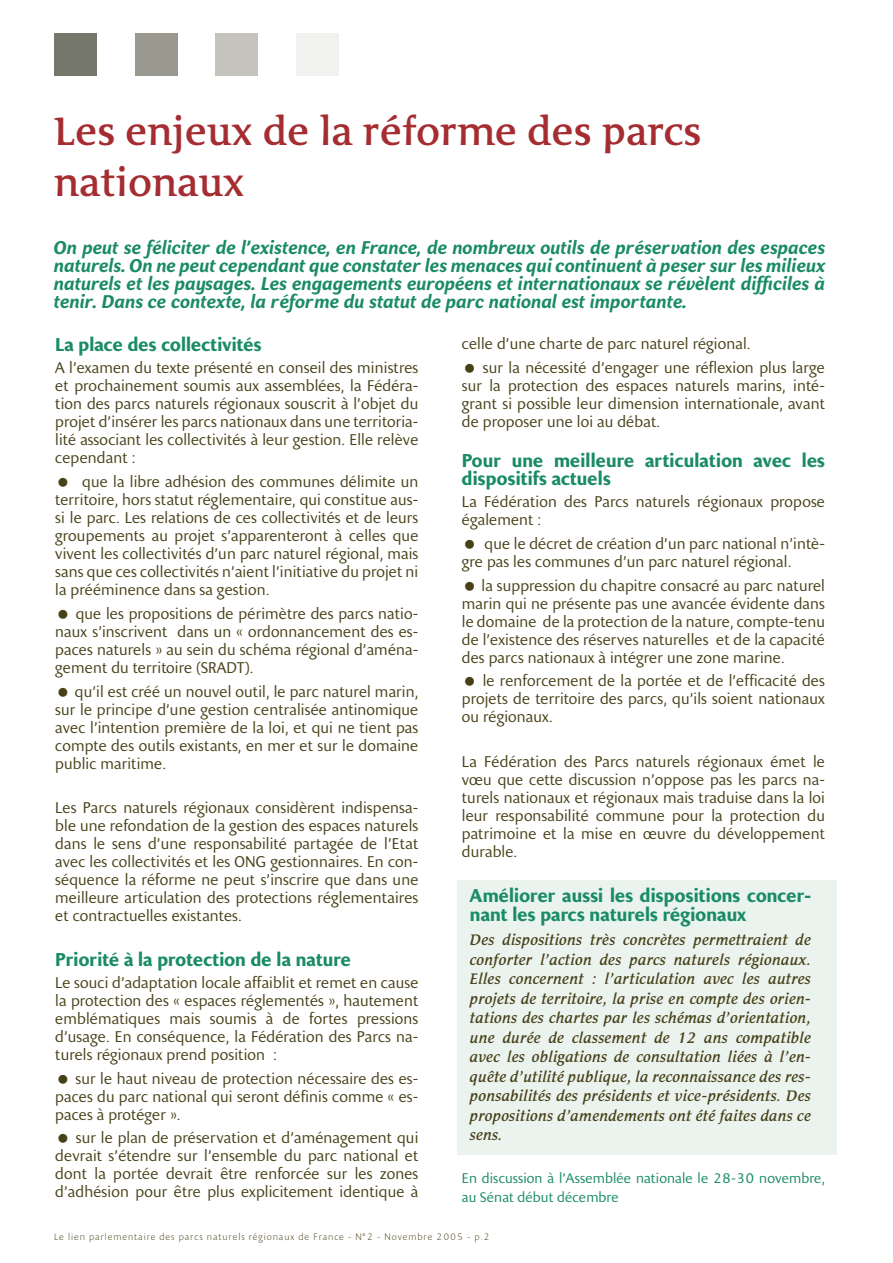
<style>
.page{position:relative;width:893px;height:1263px;background:#fff}
.page>*{position:absolute;margin:0;border:0;box-sizing:border-box;transform-origin:0 0}
.t1{font:500 42px/50.4px "Cicero";color:#a52d32}
.t2{font:italic 700 18px/18px "Presence";letter-spacing:.01em;color:#1a8b67;text-align:justify}
.t3{font:700 18px/18px "Presence";letter-spacing:.01em;color:#1a8b67}
.t4{font:italic 500 16.2px/19.5px "Cicero";letter-spacing:.01em;color:#484118;text-align:justify}
.t5{font:15px/18px "Presence";letter-spacing:.01em;color:#484118;text-align:justify}
.t6{font:13.5px/19.5px "Presence";letter-spacing:.01em;color:#1a8b67}
.t7{font:300 9px "Presence";letter-spacing:.1em;color:#484118}
</style>
<div class="page">
<div style="left:54px;top:33px;width:43px;height:42px;background:#75776a"></div>
<div style="left:135px;top:33px;width:42px;height:42px;background:#9a998f"></div>
<div style="left:216px;top:33px;width:42px;height:42px;background:#c4c4bd"></div>
<div style="left:296px;top:33px;width:43px;height:42px;background:#f1f1ef"></div>
<div style="left:457px;top:880px;width:380px;height:274px;background:#ebf3ef"></div>
<h1 class="t1" style="left:54px;top:107px;width:649px">Les enjeux de la réforme des parcs nationaux</h1>
<p class="t2" style="left:54px;top:238px;width:773px">On peut se féliciter de l’existence, en France, de nombreux outils de préservation des espaces naturels. On ne peut cependant que constater les menaces qui continuent à peser sur les milieux naturels et les paysages. Les engagements européens et internationaux se révèlent difficiles à tenir. Dans ce contexte, la réforme du statut de parc national est importante.</p>
<p class="t3" style="left:55px;top:336px;width:208px">La place des collectivités</p>
<p class="t5" style="left:55px;top:359px;width:365px">A l’examen du texte présenté en conseil des ministres et prochainement soumis aux assemblées, la Fédéra&shy;tion des parcs naturels régionaux souscrit à l’objet du projet d’insérer les parcs nationaux dans une territoria&shy;lité associant les collectivités à leur gestion. Elle relève cependant :</p>
<p class="t5" style="left:55px;top:473px;width:365px;text-indent:27px">que la libre adhésion des communes délimite un territoire, hors statut réglementaire, qui constitue aus&shy;si le parc. Les relations de ces collectivités et de leurs groupements au projet s’apparenteront à celles que vivent les collectivités d’un parc naturel régional, mais sans que ces collectivités n’aient l’initiative du projet ni la prééminence dans sa gestion.</p>
<p class="t5" style="left:55px;top:605px;width:365px;text-indent:20px">que les propositions de périmètre des parcs natio&shy;naux s’inscrivent dans un « ordonnancement des es&shy;paces naturels » au sein du schéma régional d’aména&shy;gement du territoire (SRADT).</p>
<p class="t5" style="left:55px;top:682px;width:365px;text-indent:20px">qu’il est créé un nouvel outil, le parc naturel marin, sur le principe d’une gestion centralisée antinomique avec l’intention première de la loi, et qui ne tient pas compte des outils existants, en mer et sur le domaine public maritime.</p>
<p class="t5" style="left:55px;top:799px;width:365px">Les Parcs naturels régionaux considèrent indispensa&shy;ble une refondation de la gestion des espaces naturels dans le sens d’une responsabilité partagée de l’Etat avec les collectivités et les ONG gestionnaires. En con&shy;séquence la réforme ne peut s’inscrire que dans une meilleure articulation des protections réglementaires et contractuelles existantes.</p>
<p class="t3" style="left:55px;top:951px;width:297px">Priorité à la protection de la nature</p>
<p class="t5" style="left:55px;top:974px;width:365px">Le souci d’adaptation locale affaiblit et remet en cause la protection des « espaces réglementés », hautement emblématiques mais soumis à de fortes pressions d’usage. En conséquence, la Fédération des Parcs na&shy;turels régionaux prend position :</p>
<p class="t5" style="left:55px;top:1069px;width:365px;text-indent:20px">sur le haut niveau de protection nécessaire des es&shy;paces du parc national qui seront définis comme « es&shy;paces à protéger ».</p>
<p class="t5" style="left:55px;top:1129px;width:365px;text-indent:21px">sur le plan de préservation et d’aménagement qui devrait s’étendre sur l’ensemble du parc national et dont la portée devrait être renforcée sur les zones d’adhésion pour être plus explicitement identique à</p>
<p class="t5" style="left:483px;top:332px;width:343px;line-height:23.7px;text-indent:-21px">celle d’une charte de parc naturel régional.<br>sur la nécessité d’engager une réflexion plus large</p>
<p class="t5" style="left:462px;top:376px;width:365px">sur la protection des espaces naturels marins, inté&shy;grant si possible leur dimension internationale, avant de proposer une loi au débat.</p>
<p class="t3" style="left:462px;top:452px;width:365px">Pour une meilleure articulation avec les dispositifs actuels</p>
<p class="t5" style="left:462px;top:493px;width:365px">La Fédération des Parcs naturels régionaux propose également :</p>
<p class="t5" style="left:462px;top:535px;width:365px;text-indent:23px">que le décret de création d’un parc national n’intè&shy;gre pas les communes d’un parc naturel régional.</p>
<p class="t5" style="left:462px;top:576px;width:365px;text-indent:20px">la suppression du chapitre consacré au parc naturel marin qui ne présente pas une avancée évidente dans le domaine de la protection de la nature, compte-tenu de l’existence des réserves naturelles et de la capacité des parcs nationaux à intégrer une zone marine.</p>
<p class="t5" style="left:462px;top:672px;width:365px;text-indent:21px">le renforcement de la portée et de l’efficacité des projets de territoire des parcs, qu’ils soient nationaux ou régionaux.</p>
<p class="t5" style="left:462px;top:753px;width:365px">La Fédération des Parcs naturels régionaux émet le vœu que cette discussion n’oppose pas les parcs na&shy;turels nationaux et régionaux mais traduise dans la loi leur responsabilité commune pour la protection du patrimoine et la mise en œuvre du développement durable.</p>
<p class="t3" style="left:470px;top:886px;width:343px;line-height:19.5px">Améliorer aussi les dispositions concer&shy;nant les parcs naturels régionaux</p>
<p class="t4" style="left:470px;top:930px;width:343px">Des dispositions très concrètes permettraient de conforter l’action des parcs naturels régionaux.<br>Elles concernent : l’articulation avec les autres projets de territoire, la prise en compte des orien&shy;tations des chartes par les schémas d’orientation, une durée de classement de 12 ans compatible avec les obligations de consultation liées à l’en&shy;quête d’utilité publique, la reconnaissance des res&shy;ponsabilités des présidents et vice-présidents. Des propositions d’amendements ont été faites dans ce sens.</p>
<p class="t6" style="left:462px;top:1168px;width:365px">En discussion à l’Assemblée nationale le 28-30 novembre, au Sénat début décembre</p>
<p class="t7" style="left:54px;top:1231px;width:437px">Le lien parlementaire des parcs naturels régionaux de France - N°2 - Novembre 2005 - p.2</p>
</div>
